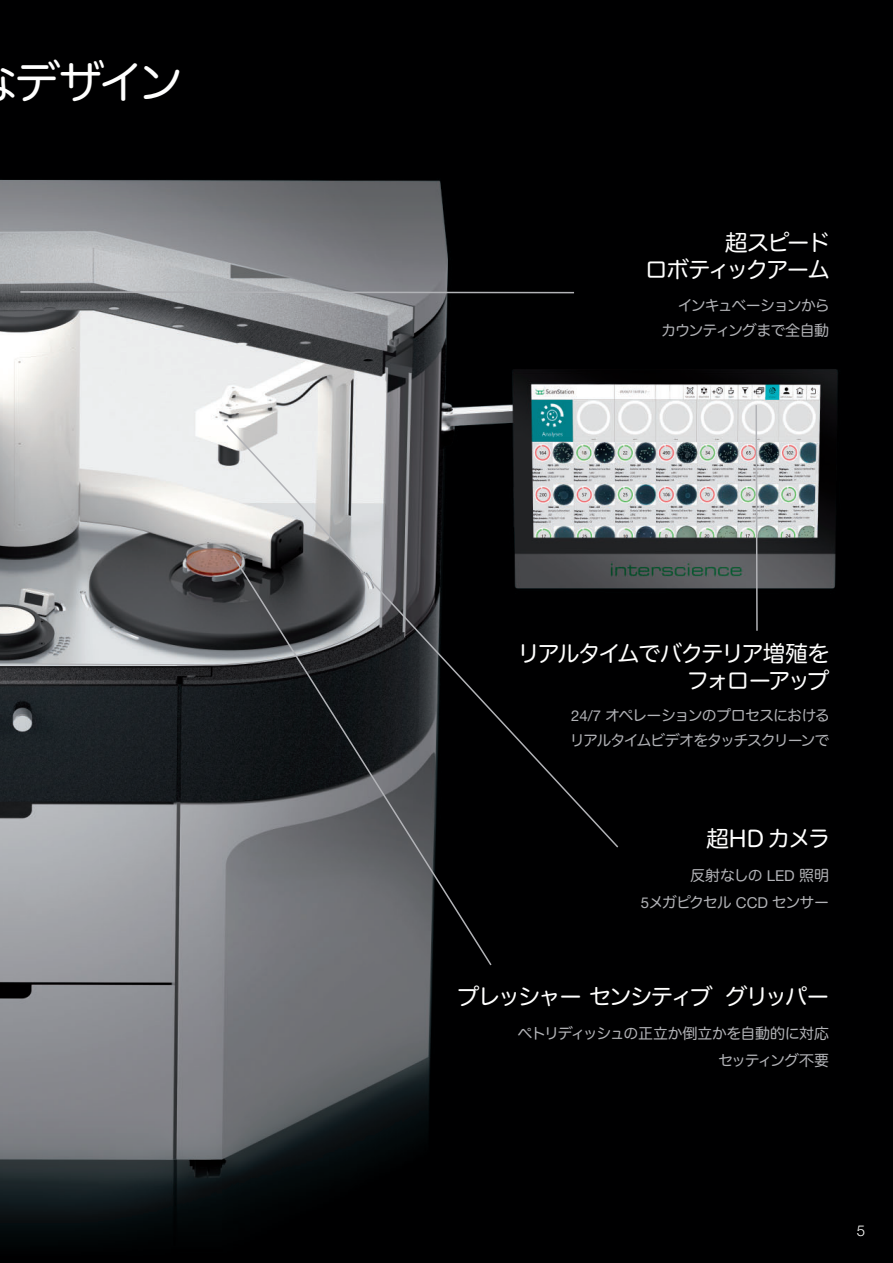
<style>
.page{position:relative;width:893px;height:1263px;background:#fff}
.page>*{position:absolute;margin:0;border:0;box-sizing:border-box;transform-origin:0 0}
.t1{font:45px "Hira Maru Pro W4 90 pv RKSJ H";color:#fff}
.t2{font:22.5px/27px "Hira Maru Pro W4 90 pv RKSJ H";letter-spacing:-.09em;color:#fff;text-align:right}
.t3{font:15px/27px "Hira Maru Pro W4 90 pv RKSJ H";letter-spacing:-.07em;color:#b2b3b7;text-align:right}
.t4{font:300 15px "Helvetica Neue LT Std";color:#fff}
.s1{font-family:"Helvetica Neue LT Std"}
</style>
<div class="page">
<img style="left:0;top:0;width:893px;height:1263px">
<svg style="left:19px;top:290px;width:557px;height:4px;background:#87888b"></svg>
<svg style="left:755px;top:404px;width:3px;height:228px"></svg>
<svg style="left:225px;top:423px;width:395px;height:426px;background:#4f5152"></svg>
<svg style="left:231px;top:554px;width:262px;height:413px;background:#3d3e41"></svg>
<h1 class="t1" style="left:15px;top:65px;width:170px">デザイン</h1>
<h2 class="t2" style="left:645px;top:232px;width:187px">超スピード<br>ロボティックアーム</h2>
<p class="t3" style="left:661px;top:294px;width:170px;line-height:25.2px">インキュベーションからカウンティングまで全自動</p>
<h2 class="t2" style="left:517px;top:643px;width:314px">リアルタイムでバクテリア増殖をフォローアップ</h2>
<p class="t3" style="left:570px;top:705px;width:261px;line-height:25.2px;text-align:left"><span class="s1">24/7</span> オペレーションのプロセスにおけるリアルタイムビデオをタッチスクリーンで</p>
<h2 class="t2" style="left:706px;top:828px;width:126px">超HDカメラ</h2>
<p class="t3" style="left:641px;top:863px;width:190px">反射なしの <span class="s1">LED</span> 照明<br><span class="s1">5</span>メガピクセル <span class="s1">CCD</span> センサー</p>
<h2 class="t2" style="left:457px;top:986px;width:374px">プレッシャー センシティブグリッパー</h2>
<p class="t3" style="left:518px;top:1021px;width:313px">ペトリディッシュの正立か倒立かを自動的に対応セッティング不要</p>
<p class="t4" style="left:857px;top:1226px;width:10px">5</p>
</div>
